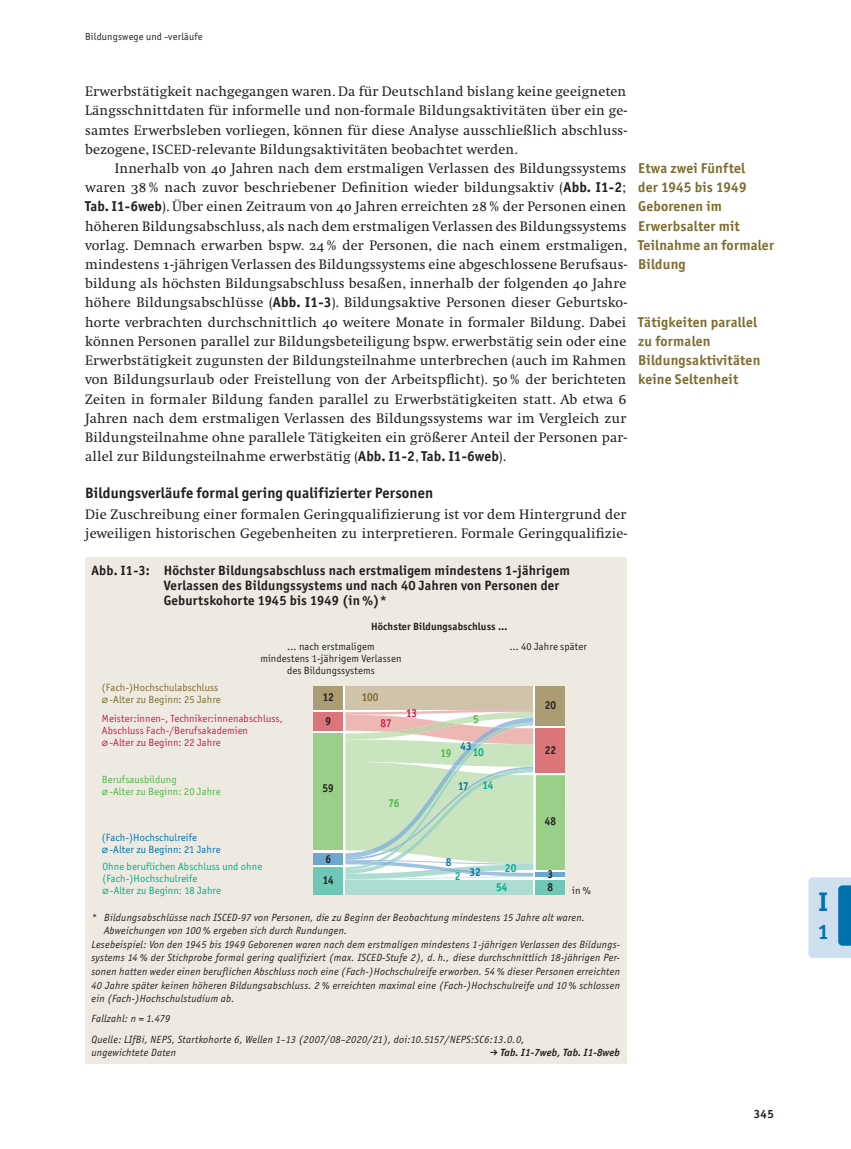
<style>
.page{position:relative;width:851px;height:1149px;background:#fff}
.page>*{position:absolute;margin:0;border:0;box-sizing:border-box;transform-origin:0 0}
.t1{font:700 27px "Officina Sans";color:#0073ae}
.t2{font:700 21px "Officina Sans";color:#0073ae}
.t3{font:700 15px "Officina Sans";letter-spacing:.01em;color:#231f20}
.t4{font:14.25px/19.2px "Swift O";letter-spacing:.01em;color:#231f20;text-align:justify}
.t5{font:700 14.25px/19.2px "Officina Sans";letter-spacing:.015em;color:#806c30}
.t6{font:700 13.5px/15px "Officina Sans";letter-spacing:.015em;color:#231f20}
.t7{font:700 12px "Officina Sans";color:#231f20}
.t8{font:700 11.55px/24px "Officina Sans";letter-spacing:.01em;color:#231f20;scale:.91 1}
.t9{font:700 11.55px "Officina Sans";letter-spacing:-.01em;color:#00ad8e;scale:.91 1}
.t10{font:700 11.55px "Officina Sans";color:#0073ae;scale:.91 1}
.t11{font:700 11.55px "Officina Sans";color:#4cb848;scale:.91 1}
.t12{font:700 11.55px "Officina Sans";color:#ca1f4d;scale:.91 1}
.t13{font:700 11.55px "Officina Sans";color:#806c31;scale:.91 1}
.t14{font:italic 10.5px/20.2px "Officina Sans";letter-spacing:.025em;color:#231f20}
.t15{font:10.5px/12px "Officina Sans";letter-spacing:.01em;color:#ca1f4d}
.t16{font:10.5px/12px "Officina Sans";letter-spacing:.01em;color:#231f20;text-align:center}
.t17{font:10.5px/12px "Officina Sans";letter-spacing:.01em;color:#00ad8e}
.t18{font:10.5px/12px "Officina Sans";letter-spacing:.01em;color:#806c31}
.t19{font:10.5px/12px "Officina Sans";letter-spacing:.01em;color:#0073ae}
.t20{font:10.5px/12px "Officina Sans";letter-spacing:.01em;color:#4cb848}
.t21{font:700 10.5px "Officina Sans";letter-spacing:.01em;color:#231f20}
.t22{font:italic 700 10.5px "Officina Sans";letter-spacing:.015em;color:#231f20}
.t23{font:10.2px "Officina Sans";letter-spacing:.02em;color:#231f20}
.s1{font-size:13.8px}
.s2{font-family:"Officina Sans";font-weight:700}
.s3{font-family:"DejaVu Sans"}
</style>
<div class="page">
<svg style="left:808px;top:877px;width:42px;height:80px;background:#a3c8e1"></svg>
<div style="left:85px;top:557px;width:541px;height:506px;background:#efeae1"></div>
<svg style="left:313px;top:686px;width:252px;height:208px"></svg>
<div style="left:345px;top:685px;width:188px;height:24px;background:#cfc4ab"></div>
<div style="left:345px;top:879px;width:188px;height:15px;background:#addcd0"></div>
<svg style="left:345px;top:709px;width:189px;height:170px;background:#cddfc7"></svg>
<div style="left:314px;top:685px;width:29px;height:24px;background:#ab9c73"></div>
<div style="left:535px;top:685px;width:30px;height:40px;background:#ab9c73"></div>
<div style="left:314px;top:712px;width:29px;height:18px;background:#da767a"></div>
<div style="left:535px;top:728px;width:30px;height:44px;background:#da767a"></div>
<div style="left:314px;top:733px;width:29px;height:117px;background:#9acf8a"></div>
<div style="left:535px;top:774px;width:30px;height:95px;background:#9acf8a"></div>
<div style="left:314px;top:852px;width:29px;height:12px;background:#6da7d0"></div>
<hr style="left:535px;top:872px;width:30px;height:4px;background:#6da7d0">
<div style="left:314px;top:866px;width:29px;height:28px;background:#6fc8b5"></div>
<div style="left:535px;top:879px;width:30px;height:15px;background:#6fc8b5"></div>
<p class="t23" style="left:85px;top:30px;width:119px">Bildungswege und -verläufe</p>
<p class="t4" style="left:85px;top:82px;width:543px">Erwerbstätigkeit nachgegangen waren . Da für Deutschland bislang keine geeigneten Längsschnittdaten für informelle und non-formale Bildungsaktivitäten über ein ge&shy;samtes Erwerbsleben vorliegen, können für diese Analyse ausschließlich abschluss&shy;bezogene, <span class="s1">ISCED</span>-relevante Bildungsaktivitäten beobachtet werden .</p>
<p class="t4" style="left:85px;top:159px;width:543px;text-indent:30px">Innerhalb von 40 Jahren nach dem erstmaligen Verlassen des Bildungssystems waren 38 % nach zuvor beschriebener Definition wieder bildungsaktiv (<span class="s2">Abb. I1-2</span>; <span class="s2">Tab. I1-6web</span>) . Über einen Zeitraum von 40 Jahren erreichten 28 % der Personen einen höheren Bildungsabschluss, als nach dem erstmaligen Verlassen des Bildungssystems vorlag . Demnach erwarben bspw . 24 % der Personen, die nach einem erstmaligen, mindestens 1-jährigen Verlassen des Bildungssystems eine abgeschlossene Berufsaus&shy;bildung als höchsten Bildungsabschluss besaßen, innerhalb der folgenden 40 Jahre höhere Bildungsabschlüsse (<span class="s2">Abb. I1-3</span>) . Bildungsaktive Personen dieser Geburtsko&shy;horte verbrachten durchschnittlich 40 weitere Monate in formaler Bildung . Dabei können Personen parallel zur Bildungsbeteiligung bspw . erwerbstätig sein oder eine Erwerbstätigkeit zugunsten der Bildungsteilnahme unterbrechen (auch im Rahmen von Bildungsurlaub oder Freistellung von der Arbeitspflicht) . 50 % der berichteten Zeiten in formaler Bildung fanden parallel zu Erwerbstätigkeiten statt . Ab etwa 6<br>Jahren nach dem erstmaligen Verlassen des Bildungssystems war im Vergleich zur Bildungsteilnahme ohne parallele Tätigkeiten ein größerer Anteil der Personen par&shy;allel zur Bildungsteilnahme erwerbstätig (<span class="s2">Abb. I1-2</span>, <span class="s2">Tab. I1-6web</span>) .</p>
<p class="t3" style="left:85px;top:483px;width:349px">Bildungsverläufe formal gering qualifizierter Personen</p>
<p class="t4" style="left:85px;top:504px;width:543px">Die Zuschreibung einer formalen Geringqualifizierung ist vor dem Hintergrund der jeweiligen historischen Gegebenheiten zu interpretieren . Formale Geringqualifizie-</p>
<p class="t6" style="left:164px;top:562px;width:407px;text-indent:-72px">Abb. I1-3: Höchster Bildungsabschluss nach erstmaligem mindestens 1-jährigem<br>Verlassen des Bildungssystems und nach 40 Jahren von Personen der<br>Geburtskohorte 1945 bis 1949 (in %)*</p>
<p class="t21" style="left:371px;top:619px;width:138px">Höchster Bildungsabschluss …</p>
<p class="t16" style="left:287px;top:640px;width:89px">… nach erstmaligem</p>
<p class="t16" style="left:509px;top:640px;width:79px">… 40 Jahre später</p>
<p class="t16" style="left:260px;top:652px;width:143px">mindestens 1-jährigem Verlassen des Bildungssystems</p>
<p class="t15" style="left:102px;top:712px;width:182px">Meister:innen-, Techniker:innenabschluss,<br>Abschluss Fach-/Berufsakademien<br><span class="s3">⌀</span>-Alter zu Beginn: 22 Jahre</p>
<p class="t20" style="left:102px;top:773px;width:120px">Berufsausbildung<br><span class="s3">⌀</span>-Alter zu Beginn: 20 Jahre</p>
<p class="t19" style="left:102px;top:830px;width:120px">(Fach-)Hochschulreife <span class="s3">⌀</span>-Alter zu Beginn: 21 Jahre</p>
<p class="t18" style="left:102px;top:681px;width:120px">(Fach-)Hochschulabschluss <span class="s3">⌀</span>-Alter zu Beginn: 25 Jahre</p>
<p class="t8" style="left:323px;top:685px;width:14px">12<br>9</p>
<p class="t13" style="left:362px;top:690px;width:20px">100</p>
<p class="t8" style="left:544px;top:693px;width:14px">20</p>
<p class="t12" style="left:406px;top:705px;width:14px">13</p>
<p class="t11" style="left:473px;top:711px;width:8px">5</p>
<p class="t12" style="left:380px;top:715px;width:14px">87</p>
<p class="t10" style="left:460px;top:739px;width:14px">43</p>
<p class="t10" style="left:458px;top:778px;width:13px">17</p>
<p class="t8" style="left:544px;top:737px;width:14px">22</p>
<p class="t9" style="left:472px;top:744px;width:13px">10</p>
<p class="t11" style="left:440px;top:745px;width:13px">19</p>
<p class="t9" style="left:482px;top:777px;width:14px">14</p>
<p class="t8" style="left:322px;top:776px;width:14px">59</p>
<p class="t11" style="left:388px;top:795px;width:13px">76</p>
<p class="t8" style="left:544px;top:808px;width:14px">48</p>
<p class="t8" style="left:325px;top:846px;width:8px">6</p>
<p class="t10" style="left:445px;top:854px;width:8px">8</p>
<p class="t17" style="left:102px;top:860px;width:161px">Ohne beruflichen Abschluss und ohne (Fach-)Hochschulreife<br><span class="s3">⌀</span>-Alter zu Beginn: 18 Jahre</p>
<p class="t9" style="left:505px;top:860px;width:14px">20</p>
<p class="t10" style="left:469px;top:864px;width:14px">32</p>
<p class="t8" style="left:547px;top:862px;width:8px">3</p>
<p class="t9" style="left:454px;top:869px;width:8px">2</p>
<p class="t8" style="left:323px;top:867px;width:14px">14</p>
<p class="t9" style="left:496px;top:879px;width:14px">54</p>
<p class="t8" style="left:547px;top:874px;width:8px">8</p>
<p class="t16" style="left:572px;top:884px;width:20px">in %</p>
<p class="t14" style="left:91px;top:907px;width:495px">* Bildungsabschlüsse nach ISCED-97 von Personen, die zu Beginn der Beobachtung mindestens 15 Jahre alt waren.</p>
<p class="t14" style="left:104px;top:920px;width:244px">Abweichungen von 100 % ergeben sich durch Rundungen.</p>
<p class="t14" style="left:91px;top:934px;width:530px">Lesebeispiel: Von den 1945 bis 1949 Geborenen waren nach dem erstmaligen mindestens 1-jährigen Verlassen des Bildungs -</p>
<p class="t14" style="left:91px;top:947px;width:530px">systems 14 % der Stichprobe formal gering qualifiziert (max. ISCED-Stufe 2), d. h., diese durchschnittlich 18-jährigen Per-</p>
<p class="t14" style="left:91px;top:961px;width:530px">sonen hatten weder einen beruflichen Abschluss noch eine (Fach-)Hochschulreife erworben. 54 % dieser Personen erreichten</p>
<p class="t14" style="left:91px;top:974px;width:530px">40 Jahre später keinen höheren Bildungsabschluss. 2 % erreichten maximal eine (Fach-)Hochschulreife und 10 % schlossen</p>
<p class="t14" style="left:91px;top:988px;width:145px">ein (Fach-)Hochschulstudium ab.</p>
<p class="t14" style="left:91px;top:1008px;width:434px">Fallzahl: n = 1.479<br>Quelle: LIfBi, NEPS, Startkohorte 6, Wellen 1–13 (2007/08–2020/21), doi:10.5157/NEPS:SC6:13.0.0,</p>
<p class="t14" style="left:91px;top:1042px;width:86px">ungewichtete Daten</p>
<p class="t22" style="left:500px;top:1045px;width:121px">Tab. I1-7web, Tab. I1-8web</p>
<p class="t5" style="left:638px;top:158px;width:137px">Etwa zwei Fünftel<br>der 1945 bis 1949<br>Geborenen im<br>Erwerbsalter mit<br>Teilnahme an formaler<br>Bildung</p>
<p class="t5" style="left:638px;top:312px;width:124px">Tätigkeiten parallel zu formalen<br>Bildungs aktivitäten keine Seltenheit</p>
<p class="t7" style="left:753px;top:1105px;width:22px">345</p>
<h1 class="t1" style="left:818px;top:884px;width:11px">I</h1>
<h2 class="t2" style="left:817px;top:919px;width:13px">1</h2>
</div>
